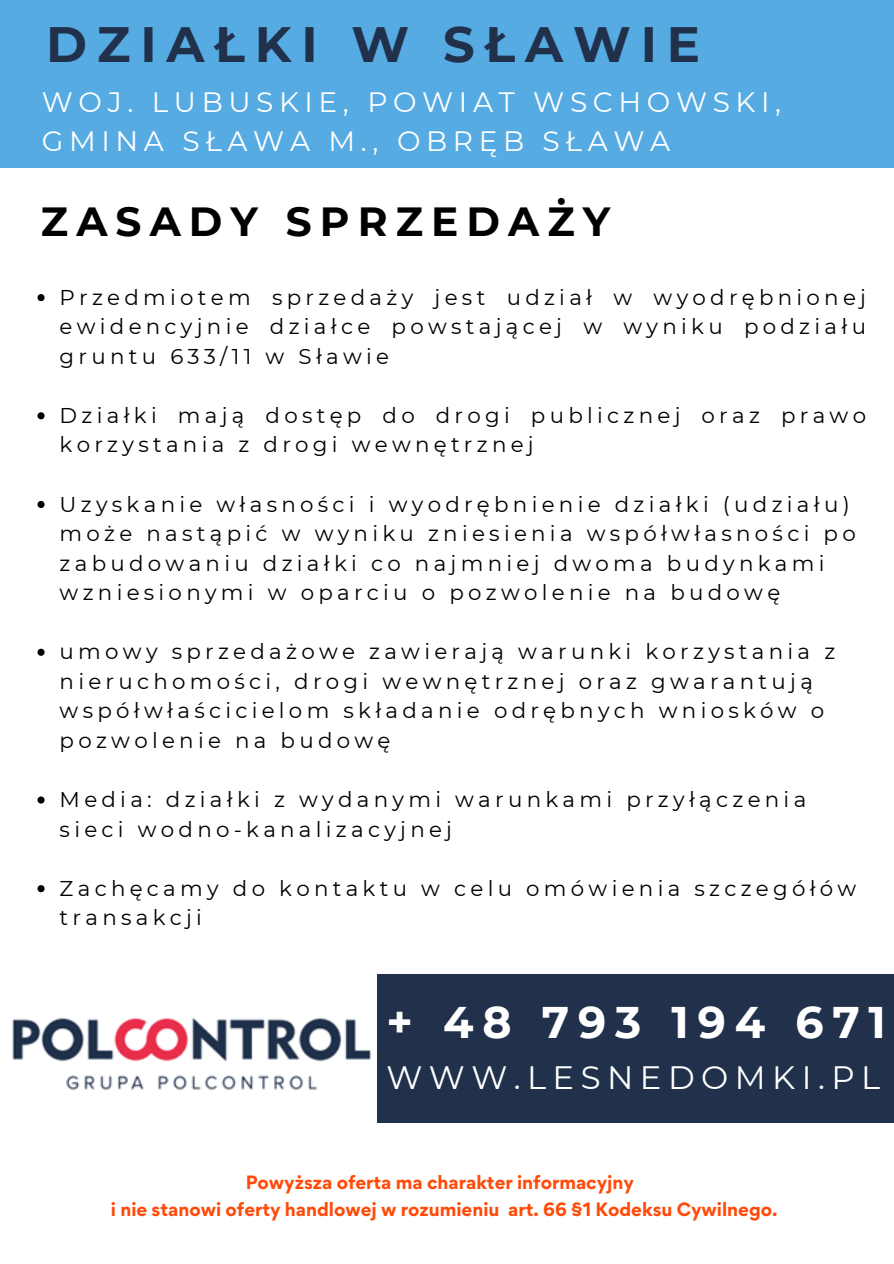
<style>
.page{position:relative;width:894px;height:1264px;background:#fff}
.page>*{position:absolute;margin:0;border:0;box-sizing:border-box;transform-origin:0 0}
.t1{font:700 49.5px "Montserrat";letter-spacing:.2em;color:#21314b}
.t2{font:700 44.1px "Montserrat";letter-spacing:.2em;color:#fff}
.t3{font:700 40.65px "Montserrat";letter-spacing:.2em;color:#000}
.t4{font:32.4px "Montserrat";letter-spacing:.2em;color:#fff}
.t5{font:28.05px/38.4px "Montserrat";letter-spacing:.2em;color:#fff}
.t6{font:21.3px/29.5px "Montserrat";letter-spacing:.2em;color:#000}
.t7{font:700 17.25px "Gordita";color:#ff4a08}
</style>
<div class="page">
<div style="left:0;top:0;width:893px;height:168px;background:#55abe2"></div>
<svg style="left:37px;top:294px;width:8px;height:7px"></svg>
<svg style="left:37px;top:412px;width:8px;height:7px"></svg>
<svg style="left:37px;top:501px;width:8px;height:7px"></svg>
<svg style="left:37px;top:648px;width:8px;height:7px"></svg>
<svg style="left:37px;top:796px;width:8px;height:7px"></svg>
<svg style="left:37px;top:885px;width:8px;height:7px"></svg>
<img style="left:12px;top:1017px;width:359px;height:73px">
<div style="left:377px;top:974px;width:516px;height:148px;background:#21314b"></div>
<p class="t1" style="left:46px;top:14px;width:655px">DZIAŁKI W SŁAWIE</p>
<h1 class="t5" style="left:42px;top:83px;width:740px">WOJ. LUBUSKIE, POWIAT WSCHOWSKI,<br>GMINA SŁAWA M., OBRĘB SŁAWA</h1>
<h4 class="t3" style="left:41px;top:196px;width:570px">ZASADY SPRZEDAŻY</h4>
<p class="t6" style="left:60px;top:282px;width:807px;text-align:justify">Przedmiotem sprzedaży jest udział w wyodrębnionej ewidencyjnie działce powstającej w wyniku podziału gruntu 633/11 w Sławie</p>
<p class="t6" style="left:60px;top:400px;width:807px">Działki mają dostęp do drogi publicznej oraz prawo korzystania z drogi wewnętrznej</p>
<p class="t6" style="left:60px;top:489px;width:797px">Uzyskanie własności i wyodrębnienie działki (udziału) może nastąpić w wyniku zniesienia współwłasności po zabudowaniu działki co najmniej dwoma budynkami wzniesionymi w oparciu o pozwolenie na budowę</p>
<p class="t6" style="left:60px;top:637px;width:776px">umowy sprzedażowe zawierają warunki korzystania z nieruchomości, drogi wewnętrznej oraz gwarantują współwłaścicielom składanie odrębnych wniosków o pozwolenie na budowę</p>
<p class="t6" style="left:60px;top:784px;width:748px">Media: działki z wydanymi warunkami przyłączenia sieci wodno-kanalizacyjnej</p>
<p class="t6" style="left:60px;top:873px;width:798px">Zachęcamy do kontaktu w celu omówienia szczegółów transakcji</p>
<h2 class="t2" style="left:386px;top:995px;width:501px">+ 48 793 194 671</h2>
<p class="t4" style="left:386px;top:1057px;width:495px">WWW.LESNEDOMKI.PL</p>
<h2 class="t7" style="left:245px;top:1170px;width:390px">Powyższa oferta ma charakter informacyjny</h2>
<p class="t7" style="left:111px;top:1197px;width:668px">i nie stanowi oferty handlowej w rozumieniu art. 66 §1 Kodeksu Cywilnego.</p>
</div>
